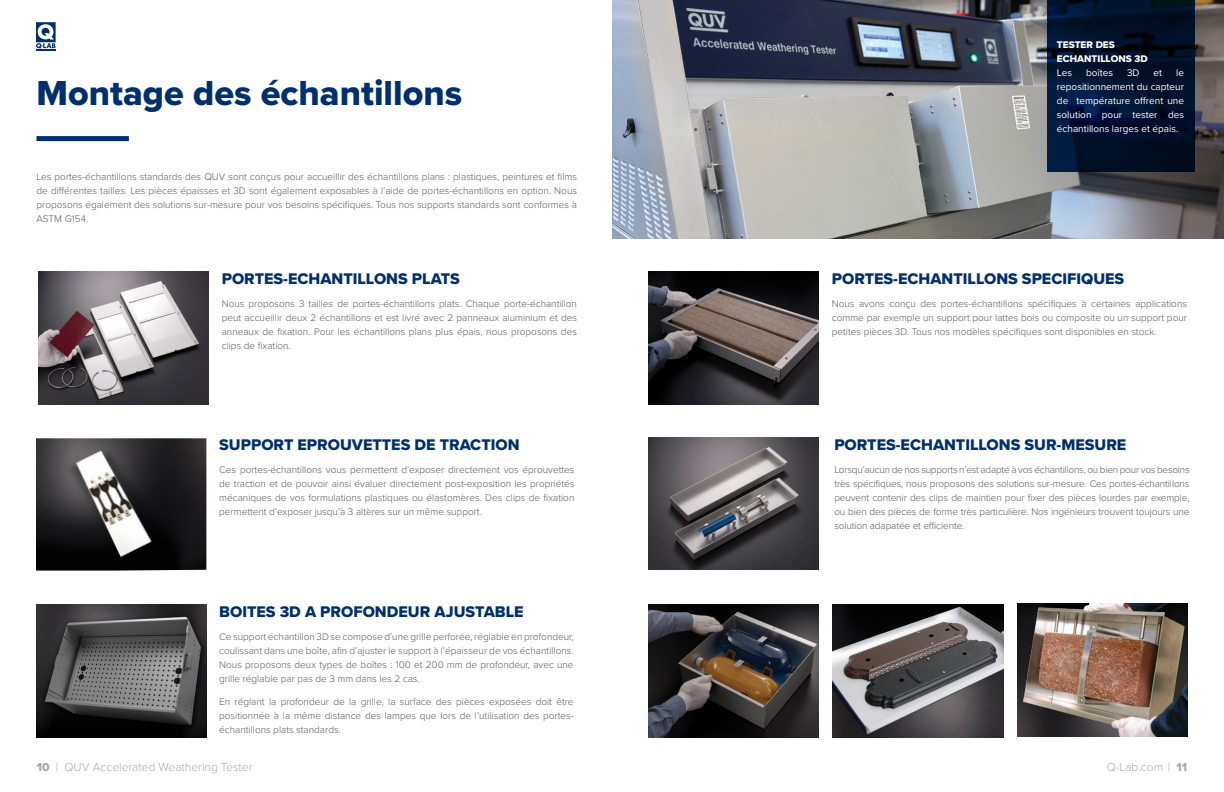
<style>
.page{position:relative;width:1224px;height:792px;background:#fff}
.page>*{position:absolute;margin:0;border:0;box-sizing:border-box;transform-origin:0 0}
.t1{font:36px "Proxima Nova Extrabld";color:#002f6e}
.t2{font:16px "Proxima Nova Extrabld";color:#002f6e}
.t3{font:300 12px "Proxima Nova";color:#a7a9ac}
.t4{font:300 10px/14px "Proxima Nova";color:#58595b;text-align:justify}
.t5{font:10px/14px "Proxima Nova";color:#fff;text-align:justify}
.t6{font:10px/14px "Proxima Nova Extrabld";color:#fff}
.s1{font-family:"Proxima Nova Extrabld";font-weight:400}
</style>
<div class="page">
<svg style="left:36px;top:22px;width:20px;height:28px"></svg>
<div style="left:36px;top:136px;width:93px;height:5px;background:#002f6e"></div>
<img style="left:39px;top:272px;width:170px;height:133px">
<img style="left:36px;top:605px;width:170px;height:133px">
<img style="left:649px;top:272px;width:170px;height:133px">
<img style="left:648px;top:605px;width:170px;height:133px">
<img style="left:833px;top:605px;width:170px;height:133px">
<img style="left:1018px;top:603px;width:170px;height:133px">
<img style="left:649px;top:437px;width:170px;height:133px">
<img style="left:36px;top:438px;width:170px;height:133px">
<img style="left:612px;top:0;width:612px;height:238px">
<svg style="left:1047px;top:0;width:148px;height:172px;background:#00122c"></svg>
<h1 class="t1" style="left:36px;top:67px;width:427px">Montage des échantillons</h1>
<p class="t4" style="left:36px;top:169px;width:542px">Les portes-échantillons standards des QUV sont conçus pour accueillir des échantillons plans : plastiques, peintures et films de différentes tailles. Les pièces épaisses et 3D sont également exposables à l’aide de portes-échantillons en option. Nous proposons également des solutions sur-mesure pour vos besoins spécifiques. Tous nos supports standards sont conformes à ASTM G154.</p>
<h2 class="t2" style="left:222px;top:267px;width:240px">PORTES-ECHANTILLONS PLATS</h2>
<p class="t4" style="left:222px;top:297px;width:357px">Nous proposons 3 tailles de portes-échantillons plats. Chaque porte-échantillon peut accueillir deux 2 échantillons et est livré avec 2 panneaux aluminium et des anneaux de fixation. Pour les échantillons plans plus épais, nous proposons des clips de fixation.</p>
<h2 class="t2" style="left:219px;top:433px;width:302px">SUPPORT EPROUVETTES DE TRACTION</h2>
<p class="t4" style="left:219px;top:462px;width:357px">Ces portes-échantillons vous permettent d’exposer directement vos éprouvettes de traction et de pouvoir ainsi évaluer directement post-exposition les propriétés mécaniques de vos formulations plastiques ou élastomères. Des clips de fixation permettent d’exposer jusqu’à 3 altères sur un même support.</p>
<h2 class="t2" style="left:219px;top:600px;width:306px">BOITES 3D A PROFONDEUR AJUSTABLE</h2>
<p class="t4" style="left:219px;top:630px;width:356px">Ce support échantillon 3D se compose d’une grille perforée, réglable en profondeur, coulissant dans une boîte, afin d’ajuster le support à l’épaisseur de vos échantillons.<br>Nous proposons deux types de boîtes : 100 et 200 mm de profondeur, avec une grille réglable par pas de 3 mm dans les 2 cas.</p>
<p class="t4" style="left:219px;top:695px;width:356px">En réglant la profondeur de la grille, la surface des pièces exposées doit être positionnée à la même distance des lampes que lors de l’utilisation des portes&shy;échantillons plats standards.</p>
<p class="t6" style="left:1057px;top:37px;width:92px">TESTER DES<br>ECHANTILLONS 3D</p>
<p class="t5" style="left:1057px;top:65px;width:17px">Les</p>
<p class="t5" style="left:1086px;top:65px;width:28px">boîtes</p>
<p class="t5" style="left:1127px;top:65px;width:14px">3D</p>
<p class="t5" style="left:1154px;top:65px;width:10px">et</p>
<p class="t5" style="left:1057px;top:65px;width:129px;text-indent:119px">le repositionnement du capteur de température offrent une solution pour tester des échantillons larges et épais.</p>
<h2 class="t2" style="left:832px;top:267px;width:294px">PORTES-ECHANTILLONS SPECIFIQUES</h2>
<p class="t4" style="left:832px;top:297px;width:357px">Nous avons conçu des portes-échantillons spécifiques à certaines applications comme par exemple un support pour lattes bois ou composite ou un support pour petites pièces 3D. Tous nos modèles spécifiques sont disponibles en stock.</p>
<h2 class="t2" style="left:834px;top:433px;width:294px">PORTES-ECHANTILLONS SUR-MESURE</h2>
<p class="t4" style="left:834px;top:462px;width:357px">Lorsqu’aucun de nos supports n’est adapté à vos échantillons, ou bien pour vos besoins très spécifiques, nous proposons des solutions sur-mesure. Ces portes-échantillons peuvent contenir des clips de maintien pour fixer des pièces lourdes par exemple, ou bien des pièces de forme très particulière. Nos ingénieurs trouvent toujours une solution adapatée et efficiente.</p>
<p class="t3" style="left:37px;top:758px;width:217px"><span class="s1">10</span> | QUV Accelerated Weathering Tester</p>
<p class="t3" style="left:1107px;top:758px;width:82px">Q-Lab.com | <span class="s1">11</span></p>
</div>
